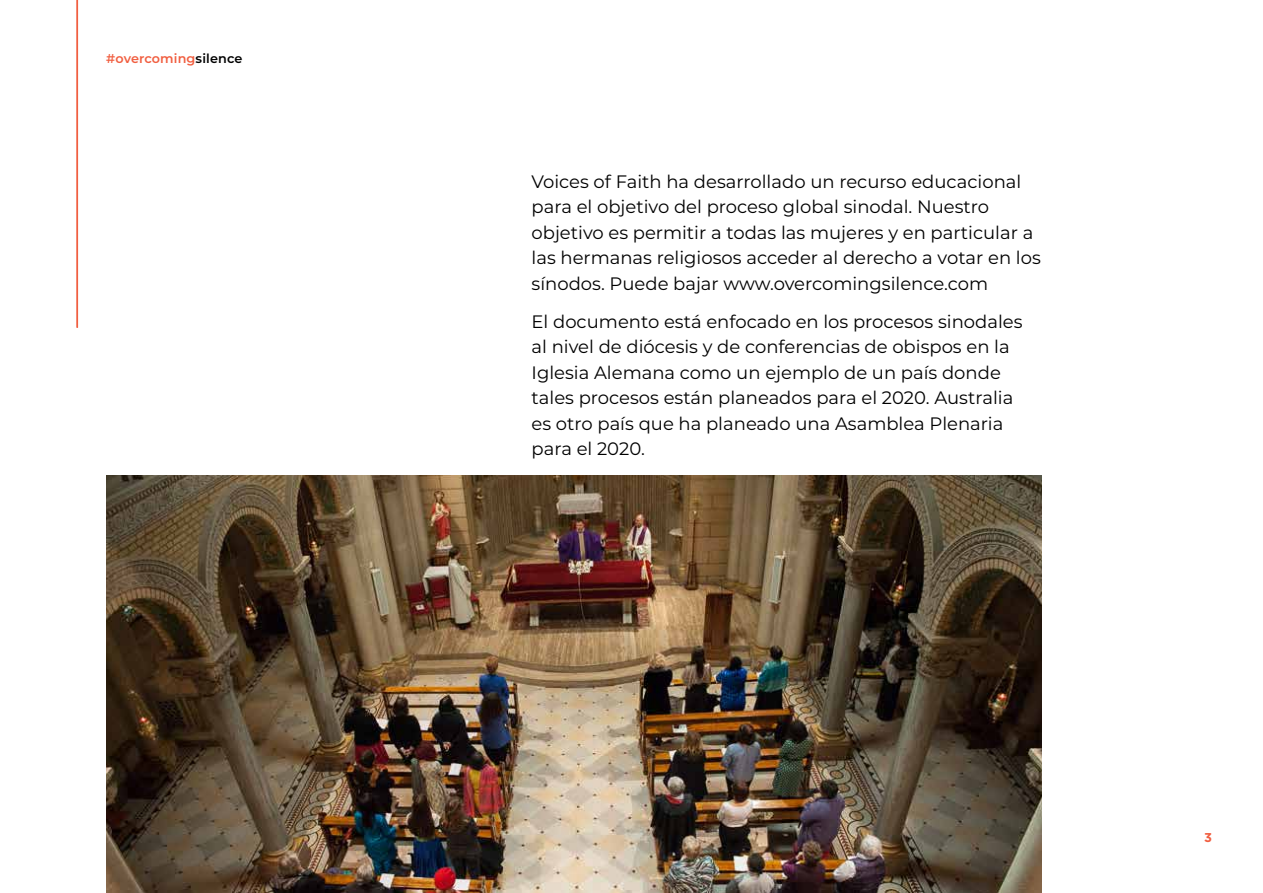
<style>
.page{position:relative;width:1263px;height:893px;background:#fff}
.page>*{position:absolute;margin:0;border:0;box-sizing:border-box;transform-origin:0 0}
.t1{font:18px/25.5px "Montserrat";color:#000}
.t2{font:600 12.75px "Montserrat";letter-spacing:.01em;color:#f15f41}
.t3{font:700 12.75px "Gotham";color:#f15f41}
.s1{color:#000}
</style>
<div class="page">
<hr style="left:77px;top:0;width:1px;height:328px;background:#f15f41">
<img style="left:106px;top:475px;width:936px;height:418px">
<p class="t2" style="left:106px;top:50px;width:138px">#overcoming<span class="s1">silence</span></p>
<p class="t1" style="left:531px;top:168px;width:511px">Voices of Faith ha desarrollado un recurso educacional para el objetivo del proceso global sinodal. Nuestro objetivo es permitir a todas las mujeres y en particular a las hermanas religiosos acceder al derecho a votar en los sínodos. Puede bajar www.overcomingsilence.com</p>
<p class="t1" style="left:531px;top:308px;width:492px">El documento está enfocado en los procesos sinodales al nivel de diócesis y de conferencias de obispos en la Iglesia Alemana como un ejemplo de un país donde tales procesos están planeados para el 2020. Australia es otro país que ha planeado una Asamblea Plenaria para el 2020.</p>
<p class="t3" style="left:1204px;top:829px;width:9px">3</p>
</div>
